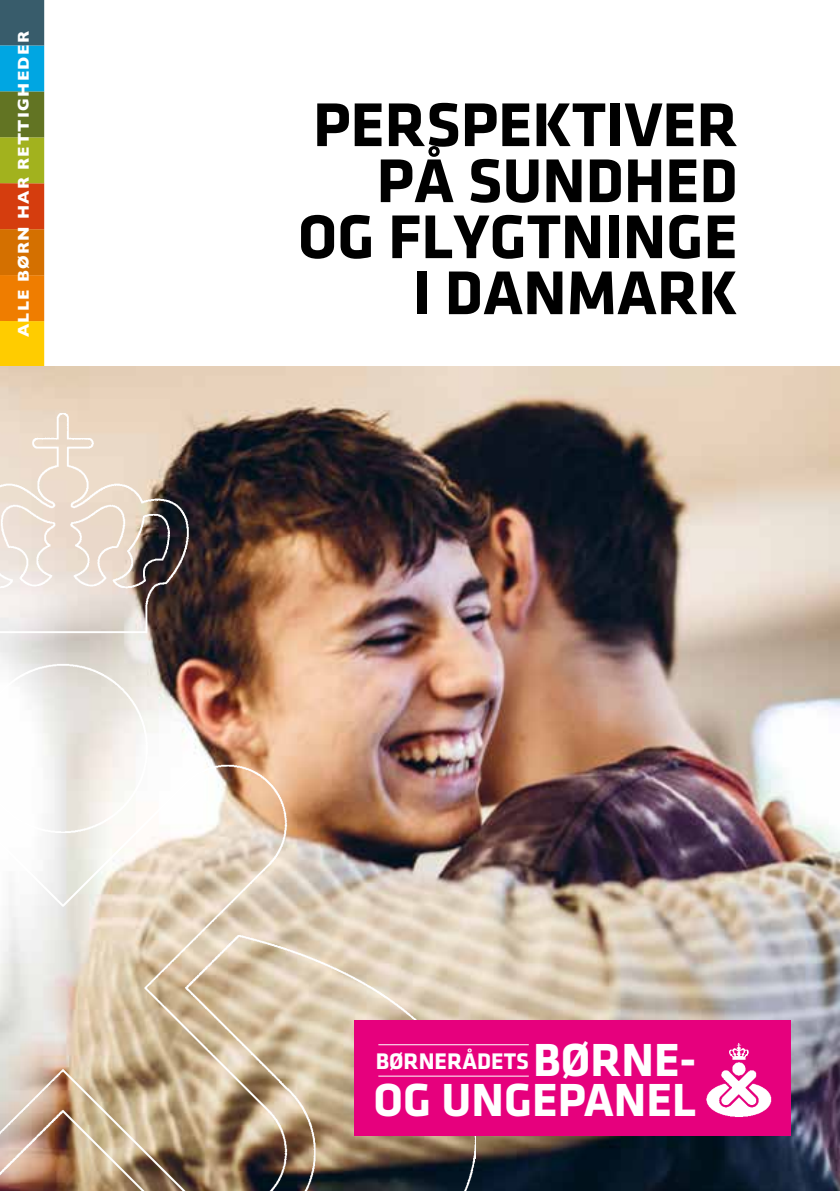
<style>
.page{position:relative;width:840px;height:1191px;background:#fff}
.page>*{position:absolute;margin:0;border:0;box-sizing:border-box;transform-origin:0 0}
.t1{font:700 64px/56px "Klavika";color:#000;text-align:right}
.t2{font:700 48px "Klavika";color:#fff}
.t3{font:700 23.4px "Klavika";color:#fff}
.t4{font:700 16px "Gill Sans";letter-spacing:.08em;color:#fff}
.s1{font-size:48px}
</style>
<div class="page">
<div style="left:0;top:321px;width:44px;height:46px;background:#fc0"></div>
<div style="left:0;top:275px;width:44px;height:46px;background:#ef7d00"></div>
<div style="left:0;top:229px;width:44px;height:46px;background:#d47000"></div>
<div style="left:0;top:183px;width:44px;height:46px;background:#d53d0e"></div>
<div style="left:0;top:137px;width:44px;height:46px;background:#a2b21e"></div>
<div style="left:0;top:91px;width:44px;height:46px;background:#627423"></div>
<div style="left:0;top:45px;width:44px;height:46px;background:#00a6e2"></div>
<div style="left:0;top:0;width:44px;height:45px;background:#385c6b"></div>
<img style="left:0;top:367px;width:839px;height:824px">
<img style="left:0;top:413px;width:475px;height:778px">
<div style="left:354px;top:1019px;width:436px;height:116px;background:#e6007d"></div>
<hr style="left:378px;top:1075px;width:150px;height:1px;background:#fff">
<hr style="left:378px;top:1044px;width:150px;height:1px;background:#fff">
<img style="left:706px;top:1043px;width:66px;height:74px">
<p class="t4" style="left:11px;top:337px;width:307px;rotate:-90deg">ALLE BØRN HAR RETTIGHEDER</p>
<p class="t1" style="left:298px;top:98px;width:441px">PERSPEKTIVER<br>PÅ SUNDHED<br>OG FLYGTNINGE<br>I DANMARK</p>
<p class="t3" style="left:375px;top:1048px;width:322px">BØRNERÅDETS <span class="s1">BØRNE-</span></p>
<p class="t2" style="left:373px;top:1074px;width:324px">OG UNGEPANEL</p>
</div>
